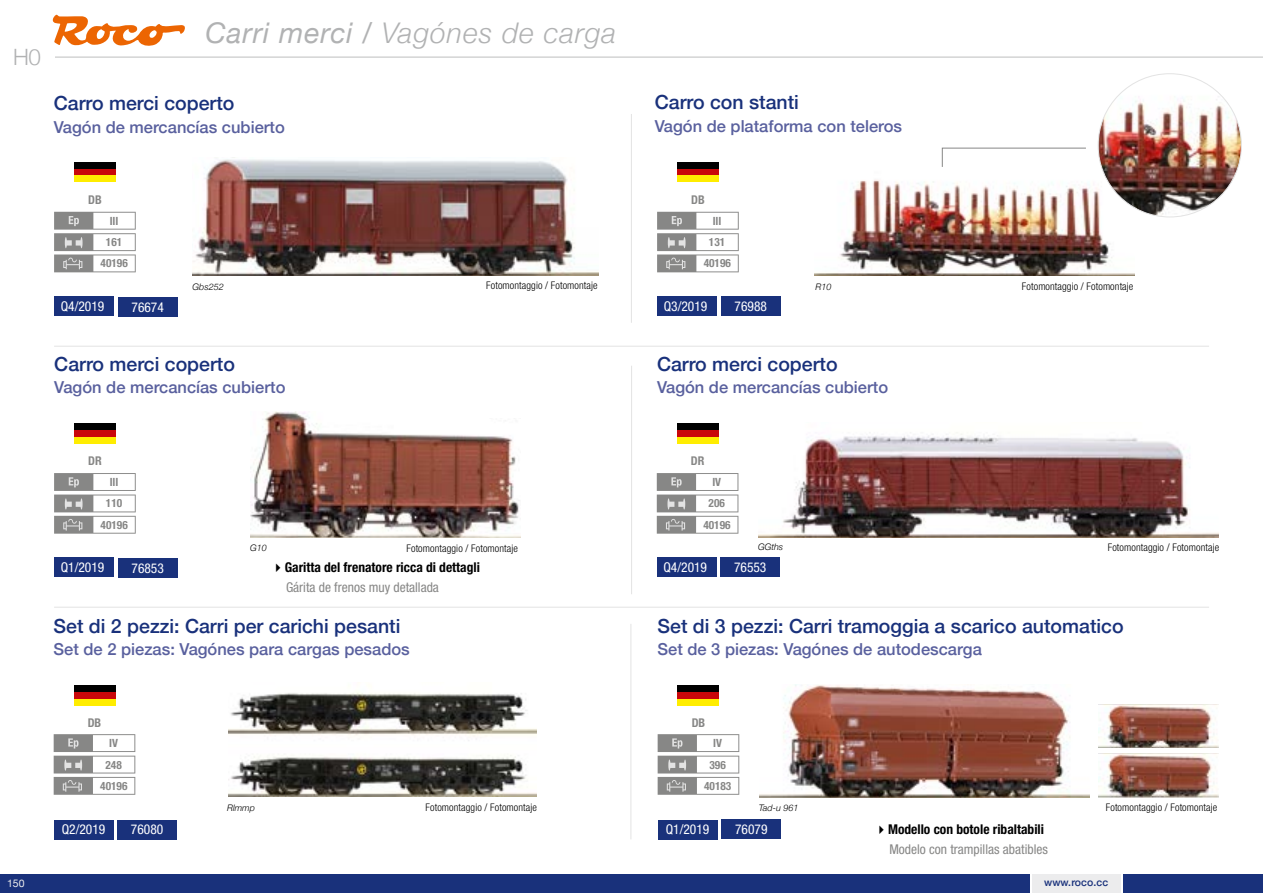
<style>
.page{position:relative;width:1263px;height:893px;background:#fff}
.page>*{position:absolute;margin:0;border:0;box-sizing:border-box;transform-origin:0 0}
.t1{font:italic 300 28.5px "Helvetica Neue";letter-spacing:.03em;color:#b1b2b3}
.t2{font:300 22.5px "Helvetica Neue";color:#b1b2b3}
.t3{font:500 19.5px "Helvetica Neue";color:#19317b}
.t4{font:500 16.5px "Helvetica Neue";color:#59609e}
.t5{font:condensed 13.5px "Helvetica Neue LT Std";color:#fff}
.t6{font:700 condensed 13.5px/19.5px "Helvetica Neue LT Std";color:#000}
.t7{font:condensed 13.5px/19.5px "Helvetica Neue LT Std";color:#878786;text-align:right}
.t8{font:700 condensed 12px "Helvetica Neue";color:#878786}
.t9{font:700 condensed 11.4px/21.5px "Helvetica Neue LT Std";color:#878786;text-align:center}
.t10{font:300 condensed 10.5px "Helvetica Neue LT Std";letter-spacing:.01em;color:#000}
.t11{font:500 10.5px "Helvetica Neue";letter-spacing:.01em;color:#19317b}
.t12{font:10.5px "Helvetica Neue";color:#ececed}
.t13{font:italic 300 9px "Helvetica Neue";color:#000}
.s1{font-weight:400}
.s2{font-weight:400;color:#878786}
.s3{color:#000}
.s4{font-weight:700;color:#000}
</style>
<div class="page">
<hr style="left:0;top:57px;width:1263px;height:1px;background:#bdbebe">
<div style="left:0;top:44px;width:54px;height:33px;background:#fff"></div>
<div style="left:1032px;top:874px;width:89px;height:19px;background:#ececed"></div>
<div style="left:0;top:874px;width:1030px;height:19px;background:#19317b"></div>
<div style="left:1124px;top:874px;width:139px;height:19px;background:#19317b"></div>
<svg style="left:53px;top:15px;width:132px;height:31px"></svg>
<svg style="left:54px;top:212px;width:82px;height:60px"></svg>
<svg style="left:54px;top:473px;width:82px;height:61px"></svg>
<svg style="left:657px;top:212px;width:82px;height:60px"></svg>
<hr style="left:54px;top:346px;width:1155px;height:1px;background:#e3e3e3">
<hr style="left:54px;top:607px;width:1155px;height:1px;background:#e3e3e3">
<hr style="left:631px;top:114px;width:1px;height:209px;background:#e3e3e3">
<hr style="left:631px;top:366px;width:1px;height:228px;background:#e3e3e3">
<hr style="left:630px;top:624px;width:1px;height:215px;background:#e3e3e3">
<div style="left:118px;top:558px;width:60px;height:19px;background:#19317b"></div>
<div style="left:54px;top:297px;width:60px;height:19px;background:#19317b"></div>
<div style="left:54px;top:558px;width:60px;height:19px;background:#19317b"></div>
<div style="left:657px;top:297px;width:60px;height:19px;background:#19317b"></div>
<div style="left:118px;top:297px;width:60px;height:19px;background:#19317b"></div>
<div style="left:721px;top:297px;width:60px;height:19px;background:#19317b"></div>
<img style="left:815px;top:171px;width:320px;height:105px">
<img style="left:192px;top:157px;width:407px;height:118px">
<svg style="left:54px;top:734px;width:81px;height:61px"></svg>
<svg style="left:658px;top:734px;width:81px;height:61px"></svg>
<div style="left:117px;top:820px;width:60px;height:19px;background:#19317b"></div>
<div style="left:721px;top:820px;width:60px;height:19px;background:#19317b"></div>
<div style="left:54px;top:820px;width:59px;height:19px;background:#19317b"></div>
<div style="left:658px;top:820px;width:59px;height:19px;background:#19317b"></div>
<img style="left:229px;top:692px;width:308px;height:104px">
<div style="left:74px;top:162px;width:42px;height:7px;background:#000"></div>
<div style="left:74px;top:169px;width:42px;height:6px;background:#c9070a"></div>
<div style="left:74px;top:175px;width:42px;height:7px;background:#ffed00"></div>
<div style="left:74px;top:423px;width:42px;height:7px;background:#000"></div>
<div style="left:74px;top:430px;width:42px;height:7px;background:#c9070a"></div>
<div style="left:74px;top:437px;width:42px;height:7px;background:#ffed00"></div>
<div style="left:677px;top:162px;width:42px;height:7px;background:#000"></div>
<div style="left:677px;top:169px;width:42px;height:6px;background:#c9070a"></div>
<div style="left:677px;top:175px;width:42px;height:7px;background:#ffed00"></div>
<img style="left:251px;top:411px;width:270px;height:126px">
<div style="left:483px;top:405px;width:41px;height:13px;background:#fff"></div>
<div style="left:74px;top:685px;width:41px;height:7px;background:#000"></div>
<div style="left:74px;top:692px;width:41px;height:6px;background:#c9070a"></div>
<div style="left:74px;top:698px;width:41px;height:7px;background:#ffed00"></div>
<div style="left:677px;top:685px;width:42px;height:7px;background:#000"></div>
<div style="left:677px;top:692px;width:42px;height:6px;background:#c9070a"></div>
<div style="left:677px;top:698px;width:42px;height:7px;background:#ffed00"></div>
<img style="left:759px;top:685px;width:331px;height:112px">
<img style="left:1098px;top:754px;width:120px;height:43px">
<img style="left:1098px;top:705px;width:120px;height:43px">
<svg style="left:657px;top:473px;width:81px;height:61px"></svg>
<div style="left:720px;top:558px;width:60px;height:19px;background:#19317b"></div>
<div style="left:657px;top:558px;width:59px;height:19px;background:#19317b"></div>
<div style="left:677px;top:423px;width:41px;height:7px;background:#000"></div>
<div style="left:677px;top:430px;width:41px;height:7px;background:#c9070a"></div>
<div style="left:677px;top:437px;width:41px;height:7px;background:#ffed00"></div>
<img style="left:758px;top:432px;width:460px;height:105px">
<img style="left:1098px;top:74px;width:143px;height:143px;border-radius:72px">
<svg style="left:941px;top:147px;width:145px;height:20px"></svg>
<h2 class="t2" style="left:13px;top:39px;width:29px">H0</h2>
<h1 class="t1" style="left:206px;top:10px;width:412px"><span class="s1">Carri merci /</span> Vagónes de carga</h1>
<p class="t3" style="left:54px;top:87px;width:182px">Carro merci coperto</p>
<p class="t4" style="left:54px;top:113px;width:233px">Vagón de mercancías cubierto</p>
<p class="t3" style="left:655px;top:87px;width:146px">Carro con stanti</p>
<p class="t4" style="left:655px;top:113px;width:249px">Vagón de plataforma con teleros</p>
<p class="t8" style="left:88px;top:189px;width:15px">DB</p>
<p class="t8" style="left:691px;top:189px;width:15px">DB</p>
<p class="t9" style="left:110px;top:210px;width:10px">III</p>
<p class="t9" style="left:713px;top:210px;width:10px">III</p>
<p class="t9" style="left:106px;top:231px;width:18px">161</p>
<p class="t9" style="left:709px;top:231px;width:18px">131</p>
<p class="t9" style="left:101px;top:252px;width:29px">40196</p>
<p class="t9" style="left:704px;top:252px;width:29px">40196</p>
<p class="t13" style="left:192px;top:279px;width:33px">Gbs252</p>
<p class="t10" style="left:486px;top:279px;width:113px">Fotomontaggio / Fotomontaje</p>
<p class="t5" style="left:61px;top:298px;width:45px">Q4/2019</p>
<p class="t5" style="left:734px;top:298px;width:34px">76988</p>
<p class="t5" style="left:664px;top:298px;width:45px">Q3/2019</p>
<p class="t5" style="left:132px;top:299px;width:34px">76674</p>
<p class="t13" style="left:816px;top:280px;width:17px">R10</p>
<p class="t3" style="left:54px;top:348px;width:182px">Carro merci coperto</p>
<p class="t4" style="left:54px;top:374px;width:233px">Vagón de mercancías cubierto</p>
<p class="t3" style="left:657px;top:348px;width:182px">Carro merci coperto</p>
<p class="t4" style="left:657px;top:374px;width:233px">Vagón de mercancías cubierto</p>
<p class="t10" style="left:1022px;top:280px;width:113px">Fotomontaggio / Fotomontaje</p>
<p class="t8" style="left:88px;top:451px;width:15px">DR</p>
<p class="t8" style="left:691px;top:451px;width:15px">DR</p>
<p class="t9" style="left:110px;top:471px;width:10px">III</p>
<p class="t9" style="left:106px;top:493px;width:18px">110</p>
<p class="t9" style="left:101px;top:514px;width:29px">40196</p>
<p class="t9" style="left:703px;top:471px;width:29px">IV<br>206<br>40196</p>
<p class="t13" style="left:250px;top:541px;width:18px">G10</p>
<p class="t10" style="left:406px;top:542px;width:113px">Fotomontaggio / Fotomontaje</p>
<p class="t13" style="left:758px;top:540px;width:27px">GGths</p>
<p class="t10" style="left:1108px;top:541px;width:113px">Fotomontaggio / Fotomontaje</p>
<p class="t5" style="left:61px;top:560px;width:45px">Q1/2019</p>
<p class="t5" style="left:132px;top:560px;width:34px">76853</p>
<p class="t6" style="left:286px;top:558px;width:195px;text-indent:-15px">✔Garitta del frenatore ricca di dettagli<br><span class="s2">Gárita de frenos muy detallada</span></p>
<p class="t5" style="left:663px;top:560px;width:45px">Q4/2019</p>
<p class="t5" style="left:734px;top:560px;width:34px">76553</p>
<p class="t3" style="left:54px;top:610px;width:348px">Set di 2 pezzi: Carri per carichi pesanti</p>
<p class="t4" style="left:54px;top:636px;width:358px">Set de 2 piezas: Vagónes para cargas pesados</p>
<p class="t3" style="left:657px;top:610px;width:468px">Set di 3 pezzi: Carri tramoggia a scarico automatico</p>
<p class="t4" style="left:657px;top:636px;width:326px">Set de 3 piezas: Vagónes de autodescarga</p>
<p class="t8" style="left:88px;top:712px;width:15px">DB</p>
<p class="t8" style="left:692px;top:712px;width:15px">DB</p>
<p class="t9" style="left:109px;top:732px;width:10px">IV</p>
<p class="t9" style="left:713px;top:732px;width:10px">IV</p>
<p class="t9" style="left:105px;top:754px;width:18px">248</p>
<p class="t9" style="left:709px;top:754px;width:18px">396</p>
<p class="t9" style="left:100px;top:775px;width:29px">40196</p>
<p class="t9" style="left:704px;top:775px;width:29px">40183</p>
<p class="t13" style="left:227px;top:801px;width:29px">Rlmmp</p>
<p class="t10" style="left:426px;top:801px;width:113px">Fotomontaggio / Fotomontaje</p>
<p class="t13" style="left:759px;top:801px;width:41px">Tad-u 961</p>
<p class="t10" style="left:1106px;top:801px;width:113px">Fotomontaggio / Fotomontaje</p>
<p class="t5" style="left:62px;top:822px;width:45px">Q2/2019</p>
<p class="t5" style="left:131px;top:822px;width:34px">76080</p>
<p class="t5" style="left:666px;top:822px;width:45px">Q1/2019</p>
<p class="t5" style="left:735px;top:822px;width:34px">76079</p>
<p class="t7" style="left:874px;top:819px;width:175px"><span class="s3">✔</span><span class="s4">Modello con botole ribaltabili<br></span>Modelo con trampillas abatibles</p>
<p class="t12" style="left:7px;top:876px;width:19px">150</p>
<p class="t11" style="left:1044px;top:874px;width:66px">www.roco.cc</p>
</div>
